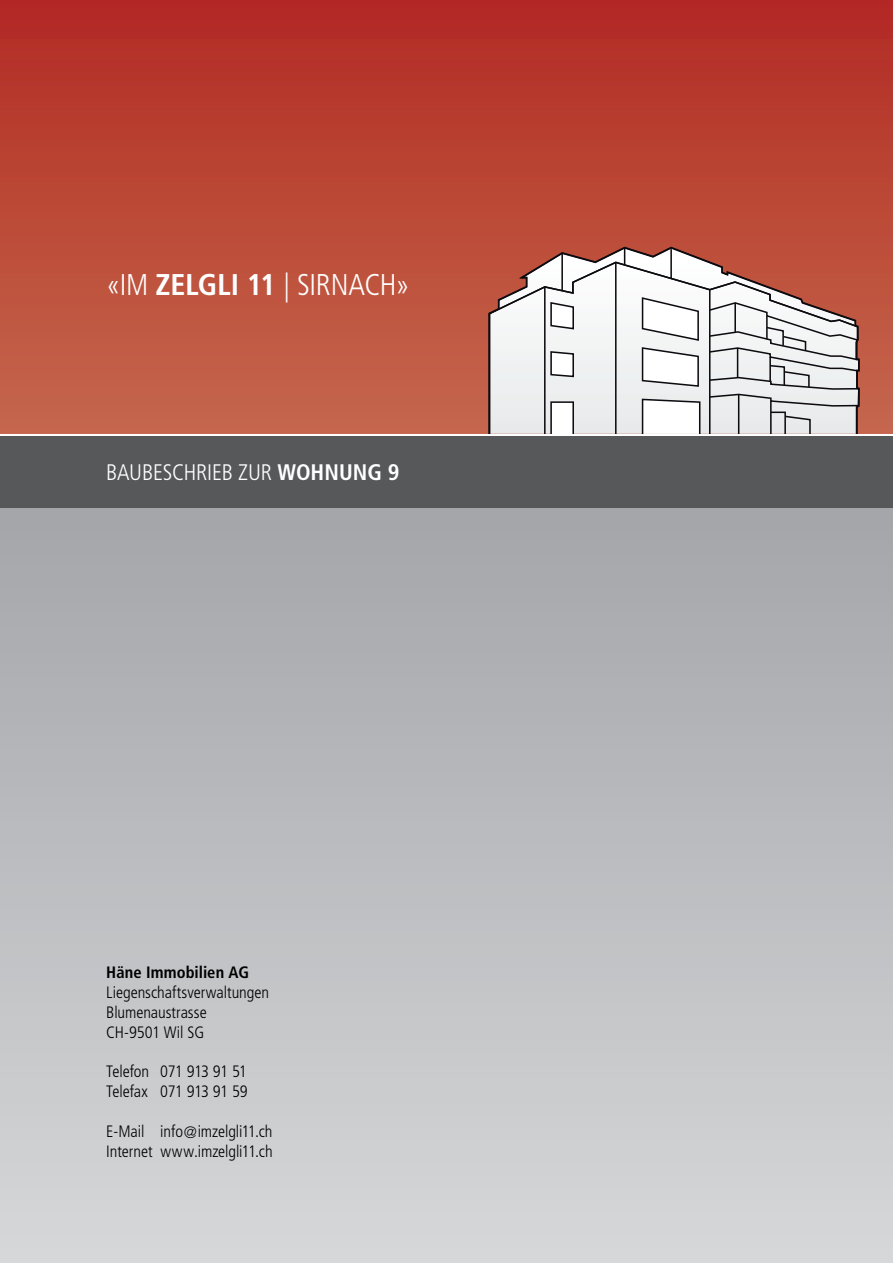
<style>
.page{position:relative;width:893px;height:1263px;background:#fff}
.page>*{position:absolute;margin:0;border:0;box-sizing:border-box;transform-origin:0 0}
.t1{font:300 condensed 30px "Frutiger";letter-spacing:-.015em;color:#fff}
.t2{font:300 condensed 22.5px "Frutiger";letter-spacing:-.01em;color:#fff}
.t3{font:300 condensed 16.5px/19.8px "Frutiger";letter-spacing:-.005em;color:#000}
.t4{font:300 condensed 16.5px/19.8px "Frutiger";letter-spacing:-.035em;color:#000}
.t5{font:700 condensed 16.5px "Frutiger";letter-spacing:.005em;color:#000}
.s1{font-weight:700}
</style>
<div class="page">
<div style="left:0;top:0;width:893px;height:434px;background:linear-gradient(to bottom,#b22a23,#c5684d)"></div>
<svg style="left:488px;top:261px;width:9px;height:173px"></svg>
<svg style="left:497px;top:246px;width:363px;height:188px"></svg>
<div style="left:0;top:436px;width:893px;height:72px;background:#57585a"></div>
<div style="left:0;top:508px;width:893px;height:755px;background:linear-gradient(to bottom,#a4a5a9,#d6d7d9)"></div>
<h1 class="t1" style="left:106px;top:267px;width:305px">«Im <span class="s1">Zelgli 11</span> | Si rnach»</h1>
<h2 class="t2" style="left:106px;top:460px;width:295px">Baubeschri eb ZU r <span class="s1">wohnung 9</span></h2>
<p class="t5" style="left:106px;top:963px;width:142px">Häne Immobilien AG</p>
<p class="t3" style="left:106px;top:983px;width:164px">Liegenschaftsverwaltungen<br>Blumenaustrasse<br>CH-9501 Wil SG</p>
<p class="t4" style="left:106px;top:1062px;width:143px">Telefon 071 913 91 51<br>Telefax 071 913 91 59</p>
<p class="t3" style="left:106px;top:1121px;width:168px">E-Mail info@imzelgli11.ch<br>Internet www.imzelgli11.ch</p>
</div>
